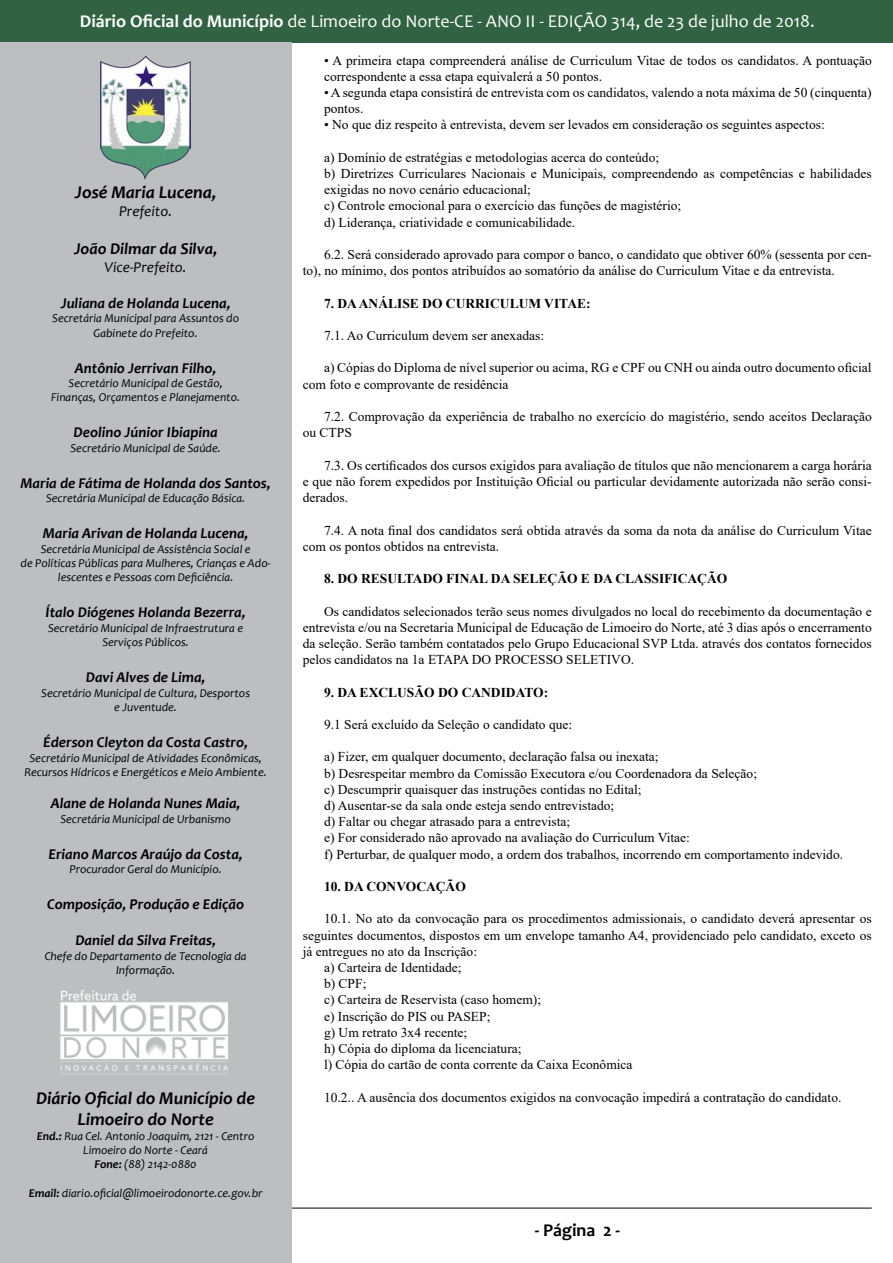
<style>
.page{position:relative;width:893px;height:1263px;background:#fff}
.page>*{position:absolute;margin:0;border:0;box-sizing:border-box;transform-origin:0 0}
.t1{font:18px "Candara";color:#fff}
.t2{font:italic 700 18px/21.6px "Candara";color:#000;text-align:center}
.t3{font:700 18px "Candara";color:#000}
.t4{font:italic 700 16.5px "Candara";color:#000}
.t5{font:italic 700 15px "Candara";color:#000}
.t6{font:italic 15px "Candara";color:#000}
.t7{font:13.5px/16.2px "Times New Roman";color:#000}
.t8{font:700 13.5px "Times New Roman";color:#000}
.t9{font:italic 12px/14.4px "Candara";color:#000;text-align:center}
.s1{font-weight:700}
</style>
<div class="page">
<div style="left:1px;top:0;width:892px;height:42px;background:#316241"></div>
<hr style="left:21px;top:1208px;width:851px;height:1px;background:#000">
<div style="left:0;top:42px;width:291px;height:1221px;background:#bcbec0"></div>
<img style="left:101px;top:55px;width:90px;height:125px">
<img style="left:60px;top:990px;width:168px;height:84px">
<h1 class="t1" style="left:80px;top:10px;width:736px"><span class="s1">Diário Oficial do Município</span> de Limoeiro do Norte-CE - ANO II - EDIÇÃO 314, de 23 de julho de 2018.</h1>
<h1 class="t2" style="left:75px;top:181px;width:143px">José Maria Lucena,</h1>
<p class="t6" style="left:119px;top:202px;width:55px">Prefeito.</p>
<p class="t4" style="left:74px;top:238px;width:145px">João Dilmar da Silva,</p>
<p class="t6" style="left:105px;top:258px;width:84px">Vice-Prefeito.</p>
<p class="t5" style="left:61px;top:294px;width:171px">Juliana de Holanda Lucena,</p>
<p class="t9" style="left:52px;top:311px;width:188px">Secretária Municipal para Assuntos do<br>Gabinete do Prefeito.</p>
<p class="t5" style="left:75px;top:358px;width:143px">Antônio Jerrivan Filho,</p>
<p class="t9" style="left:51px;top:376px;width:190px">Secretário Municipal de Gestão,<br>Finanças, Orçamentos e Planejamento.</p>
<p class="t5" style="left:74px;top:423px;width:146px">Deolino Júnior Ibiapina</p>
<p class="t9" style="left:70px;top:441px;width:152px">Secretário Municipal de Saúde.</p>
<p class="t5" style="left:20px;top:474px;width:252px">Maria de Fátima de Holanda dos Santos,</p>
<p class="t9" style="left:46px;top:491px;width:201px">Secretária Municipal de Educação Básica.</p>
<p class="t5" style="left:43px;top:524px;width:207px">Maria Arivan de Holanda Lucena,</p>
<p class="t9" style="left:21px;top:541px;width:252px">Secretária Municipal de Assistência Social e<br>de Políticas Públicas para Mulheres, Crianças e Ado&shy;lescentes e Pessoas com Deficiência.</p>
<p class="t5" style="left:46px;top:603px;width:201px">Ítalo Diógenes Holanda Bezerra,</p>
<p class="t9" style="left:48px;top:621px;width:197px">Secretário Municipal de Infraestrutura e<br>Serviços Públicos.</p>
<p class="t5" style="left:86px;top:668px;width:121px">Davi Alves de Lima,</p>
<p class="t9" style="left:41px;top:685px;width:210px">Secretário Municipal de Cultura, Desportos e Juventude.</p>
<p class="t5" style="left:43px;top:733px;width:206px">Éderson Cleyton da Costa Castro,</p>
<p class="t9" style="left:25px;top:750px;width:244px">Secretário Municipal de Atividades Econômicas,<br>Recursos Hídricos e Energéticos e Meio Ambiente.</p>
<p class="t5" style="left:51px;top:794px;width:191px">Alane de Holanda Nunes Maia,</p>
<p class="t9" style="left:60px;top:811px;width:172px">Secretária Municipal de Urbanismo</p>
<p class="t5" style="left:49px;top:844px;width:196px">Eriano Marcos Araújo da Costa,</p>
<p class="t9" style="left:70px;top:862px;width:154px">Procurador Geral do Município.</p>
<p class="t5" style="left:47px;top:895px;width:199px">Composição, Produção e Edição</p>
<p class="t5" style="left:75px;top:931px;width:142px">Daniel da Silva Freitas,</p>
<p class="t9" style="left:45px;top:948px;width:203px">Chefe do Departamento de Tecnologia da<br>Informação.</p>
<h1 class="t2" style="left:36px;top:1087px;width:220px">Diário Oficial do Município de<br>Limoeiro do Norte</h1>
<p class="t9" style="left:37px;top:1128px;width:219px"><span class="s1">End.:</span> Rua Cel. Antonio Joaquim, 2121 - Centro<br>Limoeiro do Norte - Ceará<br><span class="s1">Fone:</span> (88) 2142-0880</p>
<p class="t9" style="left:29px;top:1186px;width:235px"><span class="s1">Email:</span> diario.oficial@limoeirodonorte.ce.gov.br</p>
<p class="t7" style="left:324px;top:52px;width:549px">• A primeira etapa compreenderá análise de Curriculum Vitae de todos os candidatos. A pontuação correspondente a essa etapa equivalerá a 50 pontos.</p>
<p class="t7" style="left:324px;top:84px;width:549px">• A segunda etapa consistirá de entrevista com os candidatos, valendo a nota máxima de 50 (cinquenta) pontos.</p>
<p class="t7" style="left:324px;top:116px;width:502px">• No que diz respeito à entrevista, devem ser levados em consideração os seguintes aspectos:</p>
<p class="t7" style="left:324px;top:149px;width:549px">a) Domínio de estratégias e metodologias acerca do conteúdo;<br>b) Diretrizes Curriculares Nacionais e Municipais, compreendendo as competências e habilidades exigidas no novo cenário educacional;<br>c) Controle emocional para o exercício das funções de magistério;<br>d) Liderança, criatividade e comunicabilidade.</p>
<p class="t7" style="left:303px;top:246px;width:570px;text-indent:21px">6.2. Será considerado aprovado para compor o banco, o candidato que obtiver 60% (sessenta por cen&shy;to), no mínimo, dos pontos atribuídos ao somatório da análise do Curriculum Vitae e da entrevista.</p>
<p class="t8" style="left:324px;top:293px;width:268px">7. DA ANÁLISE DO CURRICULUM VITAE:</p>
<p class="t7" style="left:324px;top:327px;width:222px">7.1. Ao Curriculum devem ser anexadas:</p>
<p class="t7" style="left:303px;top:359px;width:570px;text-indent:21px">a) Cópias do Diploma de nível superior ou acima, RG e CPF ou CNH ou ainda outro documento oficial com foto e comprovante de residência</p>
<p class="t7" style="left:303px;top:408px;width:570px;text-indent:21px">7.2. Comprovação da experiência de trabalho no exercício do magistério, sendo aceitos Declaração ou CTPS</p>
<p class="t7" style="left:303px;top:457px;width:570px;text-align:justify;text-indent:21px">7.3. Os certificados dos cursos exigidos para avaliação de títulos que não mencionarem a carga horária e que não forem expedidos por Instituição Oficial ou particular devidamente autorizada não serão consi&shy;derados.</p>
<p class="t7" style="left:303px;top:521px;width:570px;text-indent:21px">7.4. A nota final dos candidatos será obtida através da soma da nota da análise do Curriculum Vitae com os pontos obtidos na entrevista.</p>
<p class="t8" style="left:324px;top:569px;width:405px">8. DO RESULTADO FINAL DA SELEÇÃO E DA CLASSIFICAÇÃO</p>
<p class="t7" style="left:303px;top:602px;width:570px;text-align:justify;text-indent:21px">Os candidatos selecionados terão seus nomes divulgados no local do recebimento da documentação e entrevista e/ou na Secretaria Municipal de Educação de Limoeiro do Norte, até 3 dias após o encerramento da seleção. Serão também contatados pelo Grupo Educacional SVP Ltda. através dos contatos fornecidos pelos candidatos na 1a ETAPA DO PROCESSO SELETIVO.</p>
<p class="t8" style="left:324px;top:682px;width:226px">9. DA EXCLUSÃO DO CANDIDATO:</p>
<p class="t7" style="left:324px;top:716px;width:250px">9.1 Será excluído da Seleção o candidato que:</p>
<p class="t7" style="left:324px;top:748px;width:521px">a) Fizer, em qualquer documento, declaração falsa ou inexata;<br>b) Desrespeitar membro da Comissão Executora e/ou Coordenadora da Seleção;<br>c) Descumprir quaisquer das instruções contidas no Edital;<br>d) Ausentar-se da sala onde esteja sendo entrevistado;<br>d) Faltar ou chegar atrasado para a entrevista;<br>e) For considerado não aprovado na avaliação do Curriculum Vitae:<br>f) Perturbar, de qualquer modo, a ordem dos trabalhos, incorrendo em comportamento indevido.</p>
<p class="t8" style="left:324px;top:877px;width:143px">10. DA CONVOCAÇÃO</p>
<p class="t7" style="left:324px;top:910px;width:549px">10.1. No ato da convocação para os procedimentos admissionais, o candidato deverá apresentar os</p>
<p class="t7" style="left:303px;top:926px;width:570px">seguintes documentos, dispostos em um envelope tamanho A4, providenciado pelo candidato, exceto os</p>
<p class="t7" style="left:303px;top:943px;width:176px">já entregues no ato da Inscrição:</p>
<p class="t7" style="left:324px;top:959px;width:139px">a) Carteira de Identidade;</p>
<p class="t7" style="left:324px;top:975px;width:44px">b) CPF;</p>
<p class="t7" style="left:324px;top:991px;width:219px">c) Carteira de Reservista (caso homem);</p>
<p class="t7" style="left:324px;top:1007px;width:168px">e) Inscrição do PIS ou PASEP;</p>
<p class="t7" style="left:324px;top:1024px;width:145px">g) Um retrato 3x4 recente;</p>
<p class="t7" style="left:324px;top:1040px;width:199px">h) Cópia do diploma da licenciatura;</p>
<p class="t7" style="left:324px;top:1056px;width:310px">l) Cópia do cartão de conta corrente da Caixa Econômica</p>
<p class="t7" style="left:324px;top:1088px;width:519px">10.2.. A ausência dos documentos exigidos na convocação impedirá a contratação do candidato.</p>
<h1 class="t3" style="left:535px;top:1219px;width:87px">- Página 2 -</h1>
</div>
